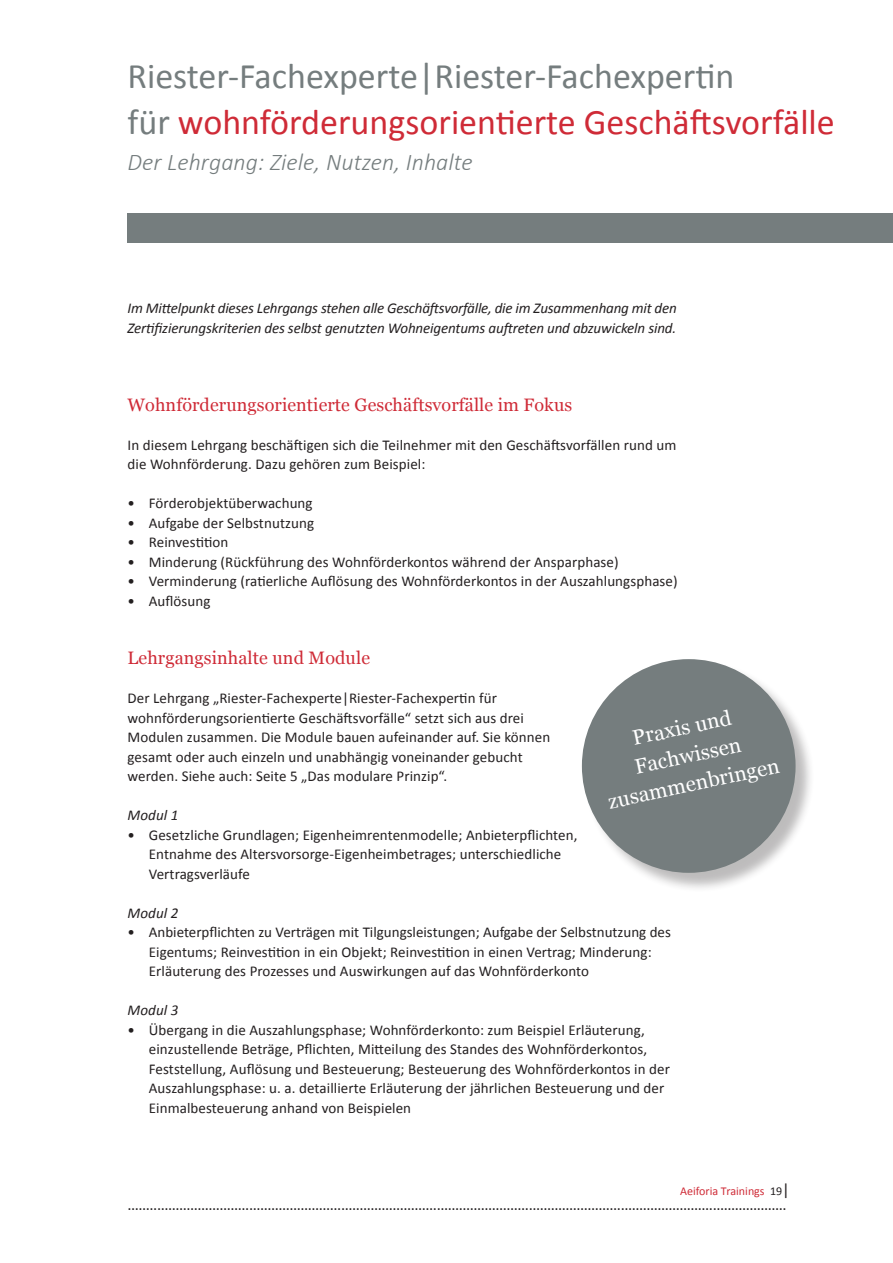
<style>
.page{position:relative;width:893px;height:1263px;background:#fff}
.page>*{position:absolute;margin:0;border:0;box-sizing:border-box;transform-origin:0 0}
.t1{font:36px "Calibri";color:#cf2b37}
.t2{font:36px "Calibri";color:#757d7e}
.t3{font:italic 300 24px "Calibri";letter-spacing:.005em;color:#757d7e}
.t4{font:21px "Georgia";color:#fff}
.t5{font:18px "Georgia";letter-spacing:.005em;color:#cf2b37}
.t6{font:16.5px "Calibri";color:#231f20}
.t7{font:15px/19.5px "Calibri";letter-spacing:.005em;color:#231f20}
.t8{font:italic 15px/19.5px "Calibri";letter-spacing:-.015em;color:#231f20}
.t9{font:12px "Calibri";color:#cf2b37}
.s1{color:#757d7e}
.s2{color:#231f20}
.s3{font-size:16.5px;color:#231f20}
</style>
<div class="page">
<div style="left:583px;top:660px;width:231px;height:232px;background:#231f20;opacity:.3"></div>
<div style="left:582px;top:659px;width:214px;height:214px;background:#757d7e;border-radius:50%"></div>
<div style="left:128px;top:213px;width:765px;height:29px;background:#757d7e"></div>
<p class="t2" style="left:128px;top:53px;width:608px">Riester-Fachexperte|Riester-Fachexpertin</p>
<p class="t1" style="left:128px;top:100px;width:709px"><span class="s1">für</span> wohnförderungsorientierte Geschäftsvorfälle</p>
<p class="t3" style="left:128px;top:147px;width:347px">Der Lehrgang: Ziele, Nutzen, Inhalte</p>
<p class="t8" style="left:128px;top:298px;width:551px">Im Mittelpunkt dieses Lehrgangs stehen alle Geschäftsvorfälle, die im Zusammenhang mit den<br>Zertifizierungskriterien des selbst genutzten Wohneigentums auftreten und abzuwickeln sind.</p>
<p class="t5" style="left:128px;top:394px;width:446px">Wohnförderungsorientierte Geschäftsvorfälle im Fokus</p>
<p class="t7" style="left:128px;top:434px;width:550px">In diesem Lehrgang beschäftigen sich die Teilnehmer mit den Geschäftsvorfällen rund um die Wohnförderung. Dazu gehören zum Beispiel:</p>
<p class="t7" style="left:128px;top:493px;width:187px">• Förderobjektüberwachung</p>
<p class="t7" style="left:128px;top:512px;width:188px">• Aufgabe der Selbstnutzung</p>
<p class="t7" style="left:128px;top:532px;width:102px">• Reinvestition</p>
<p class="t7" style="left:128px;top:551px;width:493px">• Minderung (Rückführung des Wohnförderkontos während der Ansparphase)</p>
<p class="t7" style="left:128px;top:571px;width:552px">• Verminderung (ratierliche Auflösung des Wohnförderkontos in der Auszahlungsphase)</p>
<p class="t7" style="left:128px;top:590px;width:84px">• Auflösung</p>
<p class="t5" style="left:128px;top:648px;width:244px">Lehrgangsinhalte und Module</p>
<p class="t7" style="left:128px;top:688px;width:371px">Der Lehrgang „Riester-Fachexperte|Riester-Fachexpertin für</p>
<p class="t7" style="left:128px;top:707px;width:398px">wohnförderungsorientierte Geschäftsvorfälle“ setzt sich aus drei</p>
<p class="t7" style="left:128px;top:727px;width:424px">Modulen zusammen. Die Module bauen aufeinander auf. Sie können</p>
<p class="t7" style="left:128px;top:746px;width:397px">gesamt oder auch einzeln und unabhängig voneinander gebucht</p>
<p class="t7" style="left:128px;top:766px;width:321px">werden. Siehe auch: Seite 5 „Das modulare Prinzip“.</p>
<p class="t8" style="left:128px;top:805px;width:52px">Modul 1</p>
<p class="t7" style="left:128px;top:824px;width:451px">• Gesetzliche Grundlagen; Eigenheimrentenmodelle; Anbieterpflichten,</p>
<p class="t7" style="left:149px;top:844px;width:414px">Entnahme des Altersvorsorge-Eigenheimbetrages; unterschiedliche</p>
<p class="t7" style="left:149px;top:863px;width:103px">Vertragsverläufe</p>
<p class="t8" style="left:128px;top:902px;width:52px">Modul 2</p>
<p class="t7" style="left:128px;top:922px;width:545px">• Anbieterpflichten zu Verträgen mit Tilgungsleistungen; Aufgabe der Selbstnutzung des</p>
<p class="t7" style="left:149px;top:941px;width:504px">Eigentums; Reinvestition in ein Objekt; Reinvestition in einen Vertrag; Minderung:</p>
<p class="t7" style="left:149px;top:961px;width:442px">Erläuterung des Prozesses und Auswirkungen auf das Wohnförderkonto</p>
<p class="t8" style="left:128px;top:1000px;width:52px">Modul 3</p>
<p class="t7" style="left:128px;top:1019px;width:519px">• Übergang in die Auszahlungsphase; Wohnförderkonto: zum Beispiel Erläuterung,</p>
<p class="t7" style="left:149px;top:1039px;width:500px">einzustellende Beträge, Pflichten, Mitteilung des Standes des Wohnförderkontos,</p>
<p class="t7" style="left:149px;top:1058px;width:523px">Feststellung, Auflösung und Besteuerung; Besteuerung des Wohnförderkontos in der</p>
<p class="t7" style="left:149px;top:1078px;width:517px">Auszahlungsphase: u. a. detaillierte Erläuterung der jährlichen Besteuerung und der</p>
<p class="t7" style="left:149px;top:1097px;width:264px">Einmalbesteuerung anhand von Beispielen</p>
<p class="t4" style="left:630px;top:726px;width:102px;rotate:-12deg">Praxis und</p>
<p class="t4" style="left:632px;top:755px;width:110px;rotate:-12deg">Fachwissen</p>
<p class="t4" style="left:606px;top:790px;width:176px;rotate:-12deg">zusammenbringen</p>
<p class="t9" style="left:680px;top:1183px;width:111px">Aeiforia Trainings <span class="s2">19</span><span class="s3">|</span></p>
<p class="t6" style="left:128px;top:1195px;width:661px">...................................................................................................................................................................................</p>
</div>
